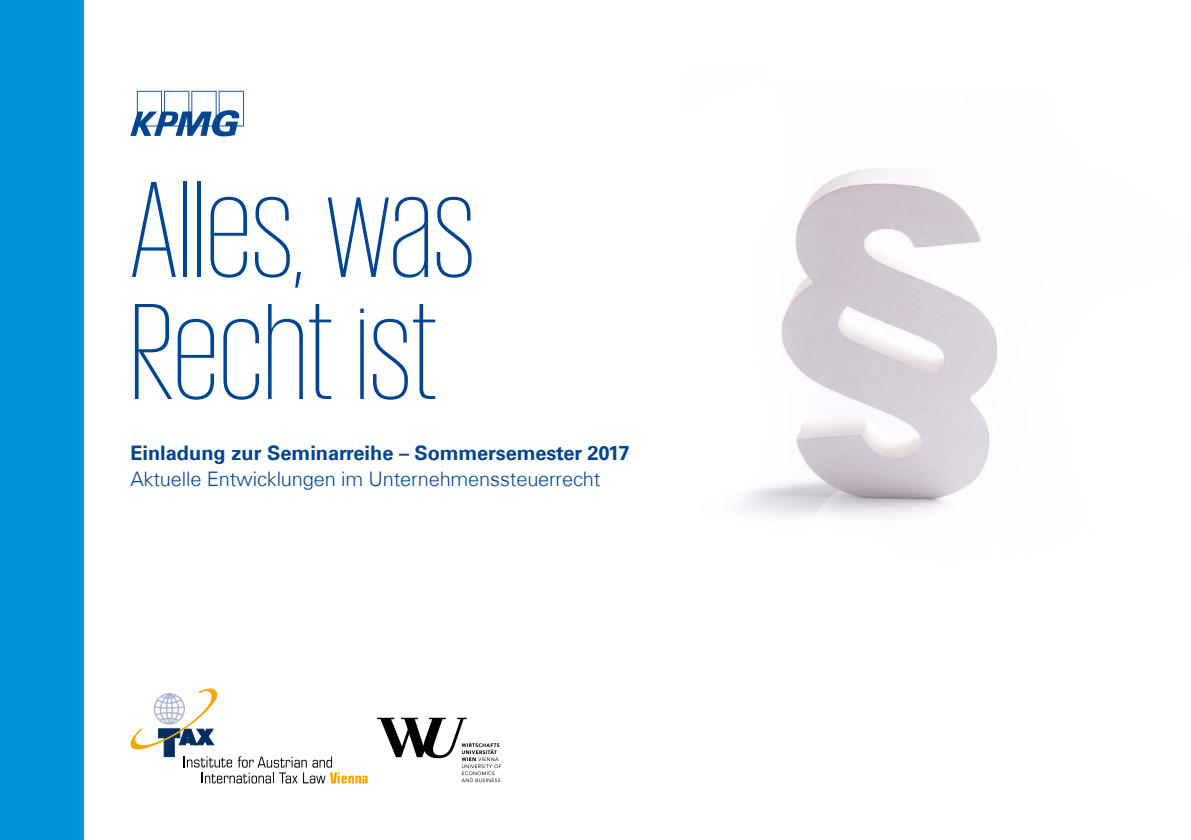
<style>
.page{position:relative;width:1191px;height:840px;background:#fff}
.page>*{position:absolute;margin:0;border:0;box-sizing:border-box;transform-origin:0 0}
.t1{font:200 140px/122px "KPMG";letter-spacing:.01em;color:#00458f}
.t2{font:300 20px "Universfor KPMG";letter-spacing:-.01em;color:#00458f}
.t3{font:700 20px "Universfor KPMG";color:#00458f}
</style>
<div class="page">
<img style="left:741px;top:168px;width:257px;height:349px">
<svg style="left:130px;top:91px;width:114px;height:45px"></svg>
<div style="left:0;top:0;width:84px;height:839px;background:#0095d8"></div>
<svg style="left:377px;top:717px;width:124px;height:64px"></svg>
<svg style="left:130px;top:688px;width:238px;height:94px"></svg>
<h1 class="t1" style="left:130px;top:165px;width:346px">Alles, was<br>Recht ist</h1>
<p class="t3" style="left:130px;top:441px;width:501px">Einladung zur Seminarreihe – Sommersemester 2017</p>
<p class="t2" style="left:130px;top:466px;width:471px">Aktuelle Entwicklungen im Unternehmenssteuerrecht</p>
</div>
